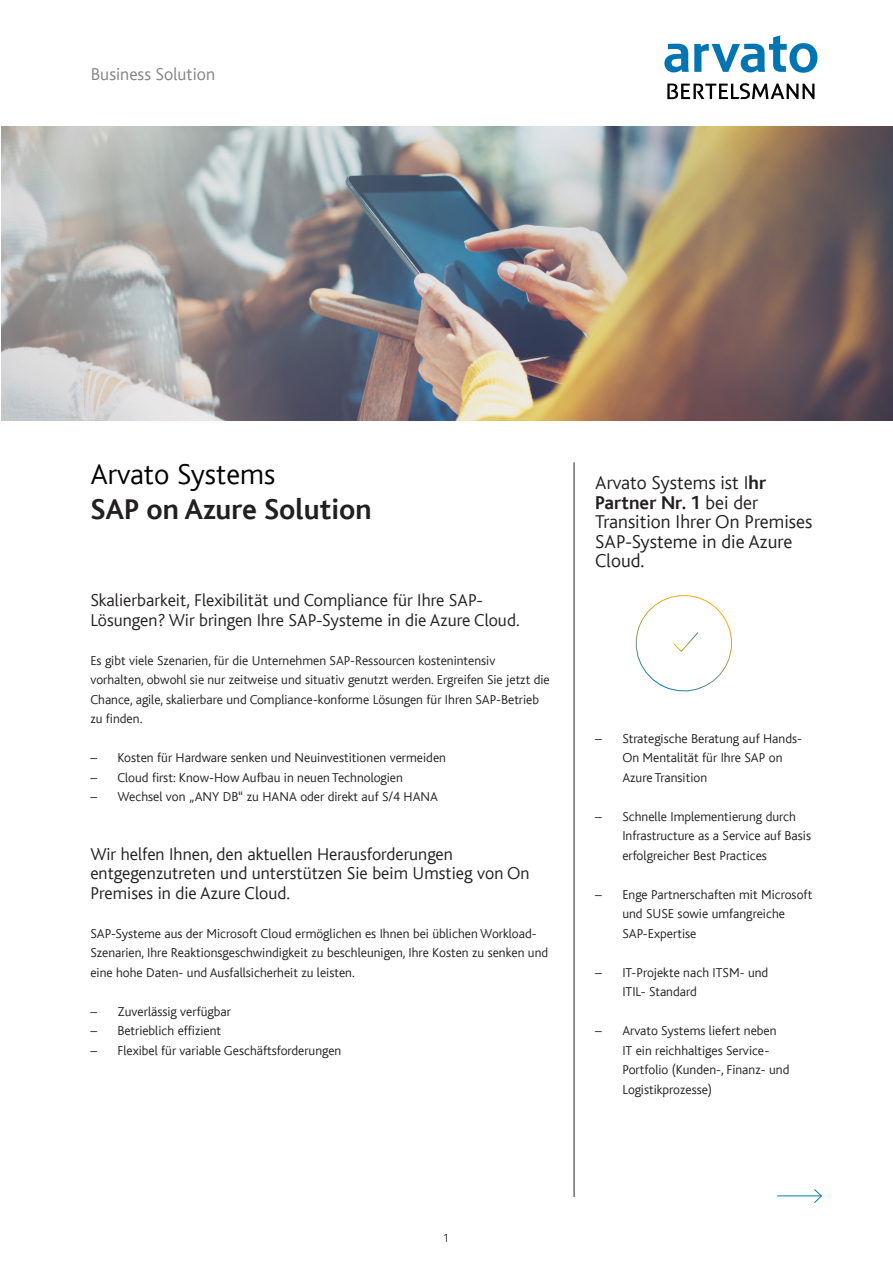
<style>
.page{position:relative;width:893px;height:1263px;background:#fff}
.page>*{position:absolute;margin:0;border:0;box-sizing:border-box;transform-origin:0 0}
.H2_grau{font:700 30px/35.4px "Bliss";color:#231f20}
.Fliesstext_grau{font:300 19.5px/19.5px "Bliss";color:#231f20}
.Fliesstext_grau-2{font:300 18px/19.5px "Bliss";color:#231f20}
.Fliesstext_grau-3{font:300 18px "Bliss";color:#808285}
.Fliesstext_grau-4{font:300 13.5px/19.5px "Bliss";color:#231f20}
.t1{font:300 12px "Bliss";color:#231f20}
.s1{font-weight:300;color:#000}
.s2{font-weight:700}
</style>
<div class="page">
<hr style="left:777px;top:1195px;width:44px;height:1px;background:#0779b5">
<svg style="left:814px;top:1189px;width:8px;height:14px"></svg>
<hr style="left:574px;top:462px;width:1px;height:735px;background:#231f20">
<svg style="left:664px;top:35px;width:153px;height:38px"></svg>
<svg style="left:667px;top:83px;width:147px;height:16px"></svg>
<svg style="left:635px;top:595px;width:97px;height:97px"></svg>
<img style="left:1px;top:126px;width:892px;height:294px">
<p class="Fliesstext_grau-3" style="left:91px;top:64px;width:126px">Business Solution</p>
<p class="H2_grau" style="left:90px;top:457px;width:283px"><span class="s1">Arvato Systems<br></span>SAP on Azure Solution</p>
<p class="Fliesstext_grau-2" style="left:90px;top:591px;width:431px">Skalierbarkeit, Flexibilität und Compliance für Ihre SAP-<br>Lösungen? Wir bringen Ihre SAP-Systeme in die Azure Cloud.</p>
<p class="Fliesstext_grau-4" style="left:90px;top:651px;width:461px">Es gibt viele Szenarien, für die Unternehmen SAP-Ressourcen kostenintensiv vorhalten, obwohl sie nur zeitweise und situativ genutzt werden. Ergreifen Sie jetzt die Chance, agile, skalierbare und Compliance-konforme Lösungen für Ihren SAP-Betrieb zu finden.</p>
<p class="Fliesstext_grau-4" style="left:90px;top:748px;width:357px">– Kosten für Hardware senken und Neuinvestitionen vermeiden</p>
<p class="Fliesstext_grau-4" style="left:90px;top:768px;width:314px">– Cloud first: Know-How Aufbau in neuen Technologien</p>
<p class="Fliesstext_grau-4" style="left:90px;top:787px;width:349px">– Wechsel von „ANY DB“ zu HANA oder direkt auf S/4 HANA</p>
<p class="Fliesstext_grau-2" style="left:90px;top:844px;width:441px">Wir helfen Ihnen, den aktuellen Herausforderungen entgegenzutreten und unterstützen Sie beim Umstieg von On<br>Premises in die Azure Cloud.</p>
<p class="Fliesstext_grau-4" style="left:90px;top:924px;width:459px">SAP-Systeme aus der Microsoft Cloud ermöglichen es Ihnen bei üblichen Workload-<br>Szenarien, Ihre Reaktionsgeschwindigkeit zu beschleunigen, Ihre Kosten zu senken und eine hohe Daten- und Ausfallsicherheit zu leisten.</p>
<p class="Fliesstext_grau-4" style="left:90px;top:1002px;width:142px">– Zuverlässig verfügbar</p>
<p class="Fliesstext_grau-4" style="left:90px;top:1021px;width:132px">– Betrieblich effizient</p>
<p class="Fliesstext_grau-4" style="left:90px;top:1041px;width:253px">– Flexibel für variable Geschäftsforderungen</p>
<p class="Fliesstext_grau" style="left:595px;top:473px;width:219px">Arvato Systems ist I<span class="s2">hr<br>Partner Nr. 1</span> bei der<br>Transition Ihrer On Premises<br>SAP-Systeme in die Azure<br>Cloud.</p>
<p class="Fliesstext_grau-4" style="left:622px;top:729px;width:181px;text-indent:-27px">– Strategische Beratung auf Hands-<br>On Mentalität für Ihre SAP on<br>Azure Transition</p>
<p class="Fliesstext_grau-4" style="left:622px;top:807px;width:190px;text-indent:-27px">– Schnelle Implementierung durch<br>Infrastructure as a Service auf Basis erfolgreicher Best Practices</p>
<p class="Fliesstext_grau-4" style="left:622px;top:885px;width:191px;text-indent:-27px">– Enge Partnerschaften mit Microsoft und SUSE sowie umfangreiche<br>SAP-Expertise</p>
<p class="Fliesstext_grau-4" style="left:622px;top:963px;width:148px;text-indent:-27px">– IT-Projekte nach ITSM- und<br>ITIL- Standard</p>
<p class="Fliesstext_grau-4" style="left:622px;top:1021px;width:169px;text-indent:-27px">– Arvato Systems liefert neben<br>IT ein reichhaltiges Service-<br>Portfolio (Kunden-, Finanz- und<br>Logistikprozesse)</p>
<p class="t1" style="left:443px;top:1231px;width:8px">1</p>
</div>
